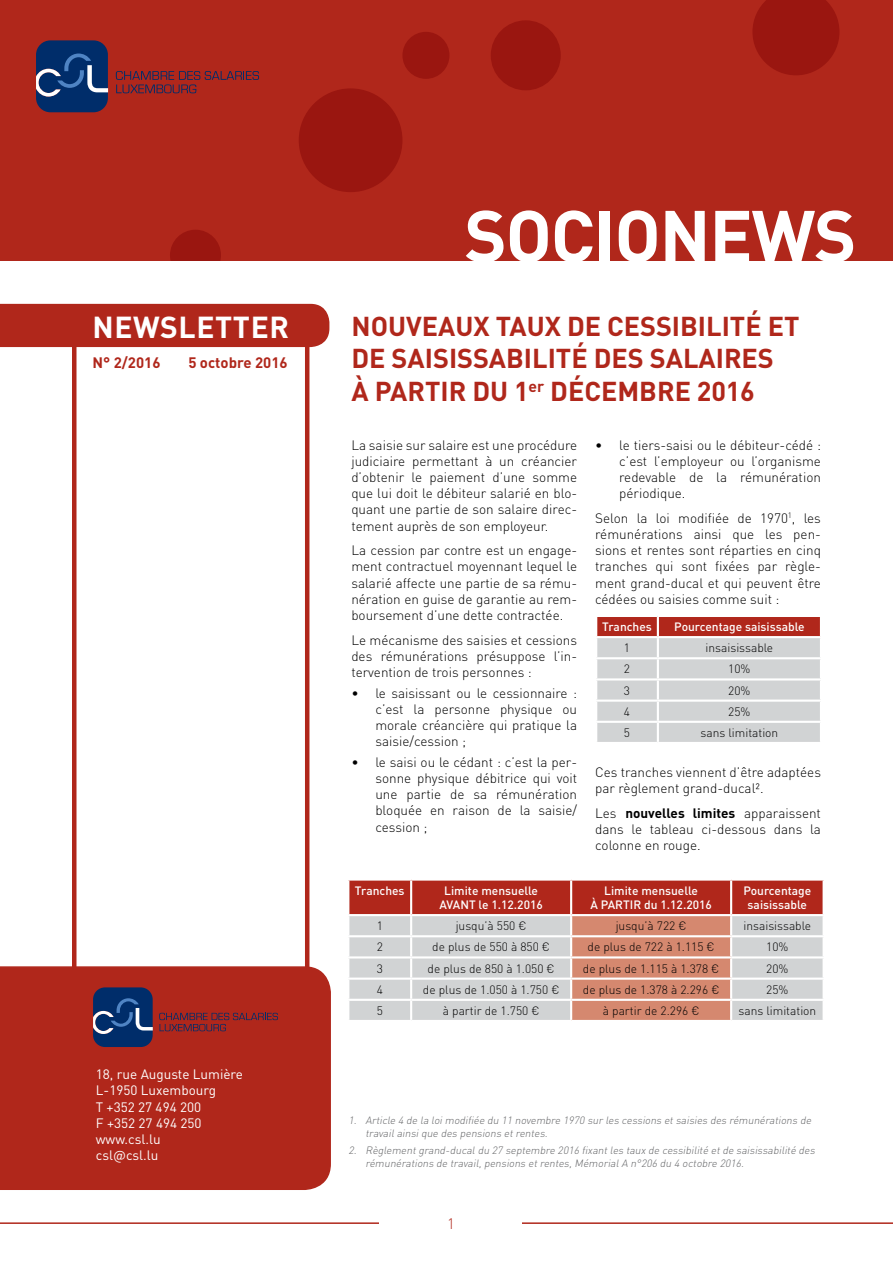
<style>
.page{position:relative;width:893px;height:1263px;background:#fff}
.page>*{position:absolute;margin:0;border:0;box-sizing:border-box;transform-origin:0 0}
.t1{font:700 72px "DIN Pro";letter-spacing:-.02em;color:#fff}
.t2{font:700 72px "DIN Pro";color:#fff}
.t3{font:700 30px "DIN Pro";letter-spacing:.02em;color:#fff}
.t4{font:700 27px/32.4px "DIN Pro";color:#b0271b}
.t5{font:700 15px "DIN Pro";color:#b0271b}
.t6{font:300 15px "DIN Pro";color:#b0271b}
.t7{font:300 13.5px/16.2px "DIN Pro";color:#000;text-align:justify}
.t8{font:13.5px/16.2px "DIN Pro";color:#fff}
.t9{font:300 12px "DIN Pro";color:#000}
.t10{font:500 12px/14.4px "DIN Pro";color:#fff;text-align:center}
.t11{font:italic 300 10.5px/12.6px "DIN Pro";color:#636466}
.s1{font-weight:700}
</style>
<div class="page">
<hr style="left:0;top:1222px;width:893px;height:2px;background:#b0271b">
<div style="left:380px;top:1217px;width:142px;height:46px;background:#fff"></div>
<div style="left:0;top:0;width:893px;height:261px;background:#b0271b"></div>
<svg style="left:116px;top:71px;width:143px;height:22px"></svg>
<svg style="left:36px;top:40px;width:72px;height:72px;background:#1f4176"></svg>
<div style="left:491px;top:20px;width:70px;height:70px;background:#9a1610;border-radius:50%"></div>
<div style="left:402px;top:32px;width:47px;height:47px;background:#9a1610;border-radius:50%"></div>
<div style="left:299px;top:88px;width:103px;height:104px;background:#9a1610;border-radius:50%"></div>
<svg style="left:170px;top:230px;width:51px;height:31px"></svg>
<svg style="left:752px;top:0;width:87px;height:75px"></svg>
<svg style="left:70px;top:347px;width:241px;height:619px"></svg>
<div style="left:0;top:304px;width:329px;height:43px;background:#b0271b"></div>
<div style="left:0;top:966px;width:331px;height:224px;background:#b0271b"></div>
<svg style="left:159px;top:1013px;width:119px;height:18px;background:#8e2729"></svg>
<svg style="left:93px;top:987px;width:60px;height:60px;background:#204075"></svg>
<svg style="left:597px;top:616px;width:224px;height:126px;background:#d0bdbc"></svg>
<svg style="left:348px;top:879px;width:476px;height:141px;background:#ce9e96"></svg>
<h2 class="t3" style="left:92px;top:307px;width:198px">NEWSLETTER</h2>
<p class="t5" style="left:92px;top:352px;width:70px">N° 2/2016</p>
<p class="t5" style="left:188px;top:352px;width:101px">5 octobre 2016</p>
<p class="t8" style="left:96px;top:1066px;width:149px">18, rue Auguste Lumière<br>L-1950 Luxembourg<br>T +352 27 494 200<br>F +352 27 494 250 www.csl.lu<br>csl@csl.lu</p>
<h1 class="t2" style="left:459px;top:186px;width:397px">F RMATION</h1>
<h1 class="t1" style="left:464px;top:187px;width:394px">SOCIONEWS</h1>
<h3 class="t4" style="left:351px;top:309px;width:449px">NOUVEAUX TAUX DE CESSIBILITÉ ET<br>DE SAISISSABILITÉ DES SALAIRES<br>À PARTIR DU 1<sup>er</sup> DÉCEMBRE 2016</h3>
<p class="t7" style="left:351px;top:436px;width:227px">La saisie sur salaire est une procédure judiciaire permettant à un créancier d’obtenir le paiement d’une somme que lui doit le débiteur salarié en blo&shy;quant une partie de son salaire direc&shy;tement auprès de son employeur.</p>
<p class="t7" style="left:351px;top:542px;width:227px">La cession par contre est un engage&shy;ment contractuel moyennant lequel le salarié affecte une partie de sa rému&shy;nération en guise de garantie au rem&shy;boursement d’une dette contractée.</p>
<p class="t7" style="left:351px;top:631px;width:227px">Le mécanisme des saisies et cessions des rémunérations présuppose l’in&shy;tervention de trois personnes :</p>
<p class="t7" style="left:375px;top:684px;width:203px;text-indent:-24px">• le saisissant ou le cessionnaire : c’est la personne physique ou morale créancière qui pratique la saisie/cession ;</p>
<p class="t7" style="left:375px;top:753px;width:203px;text-indent:-24px">• le saisi ou le cédant : c’est la per&shy;sonne physique débitrice qui voit une partie de sa rémunération bloquée en raison de la saisie/ cession ;</p>
<p class="t7" style="left:619px;top:436px;width:203px;text-indent:-24px">• le tiers-saisi ou le débiteur-cédé : c’est l’employeur ou l’organisme redevable de la rémunération périodique.</p>
<p class="t7" style="left:595px;top:509px;width:227px">Selon la loi modifiée de 1970<sup>1</sup>, les rémunérations ainsi que les pen&shy;sions et rentes sont réparties en cinq tranches qui sont fixées par règle&shy;ment grand-ducal et qui peuvent être cédées ou saisies comme suit :</p>
<p class="t10" style="left:602px;top:619px;width:51px">Tranches</p>
<p class="t10" style="left:674px;top:619px;width:132px">Pourcentage saisissable</p>
<p class="t9" style="left:624px;top:640px;width:8px">1</p>
<p class="t9" style="left:706px;top:640px;width:69px">insaisissable</p>
<p class="t9" style="left:624px;top:661px;width:8px">2</p>
<p class="t9" style="left:728px;top:661px;width:24px">10%</p>
<p class="t9" style="left:624px;top:682px;width:8px">3</p>
<p class="t9" style="left:728px;top:682px;width:24px">20%</p>
<p class="t9" style="left:624px;top:703px;width:8px">4</p>
<p class="t9" style="left:728px;top:703px;width:24px">25%</p>
<p class="t9" style="left:624px;top:724px;width:8px">5</p>
<p class="t9" style="left:700px;top:724px;width:79px">sans limitation</p>
<p class="t7" style="left:595px;top:763px;width:227px">Ces tranches viennent d’être adaptées par règlement grand-ducal².</p>
<p class="t7" style="left:595px;top:804px;width:227px">Les <span class="s1">nouvelles limites</span> apparaissent dans le tableau ci-dessous dans la colonne en rouge.</p>
<p class="t10" style="left:355px;top:883px;width:51px">Tranches</p>
<p class="t10" style="left:439px;top:883px;width:105px">Limite mensuelle<br>AVANT le 1.12.2016</p>
<p class="t10" style="left:590px;top:883px;width:123px">Limite mensuelle<br>À PARTIR du 1.12.2016</p>
<p class="t10" style="left:743px;top:883px;width:69px">Pourcentage saisissable</p>
<p class="t9" style="left:377px;top:918px;width:8px">1</p>
<p class="t9" style="left:456px;top:918px;width:72px">jusqu’à 550 €</p>
<p class="t9" style="left:616px;top:918px;width:72px">jusqu’à 722 €</p>
<p class="t9" style="left:744px;top:918px;width:69px">insaisissable</p>
<p class="t9" style="left:377px;top:939px;width:8px">2</p>
<p class="t9" style="left:432px;top:939px;width:119px">de plus de 550 à 850 €</p>
<p class="t9" style="left:588px;top:939px;width:129px">de plus de 722 à 1.115 €</p>
<p class="t9" style="left:766px;top:939px;width:24px">10%</p>
<p class="t9" style="left:377px;top:960px;width:8px">3</p>
<p class="t9" style="left:428px;top:960px;width:129px">de plus de 850 à 1.050 €</p>
<p class="t9" style="left:583px;top:960px;width:138px">de plus de 1.115 à 1.378 €</p>
<p class="t9" style="left:766px;top:960px;width:24px">20%</p>
<p class="t9" style="left:377px;top:981px;width:8px">4</p>
<p class="t9" style="left:423px;top:981px;width:138px">de plus de 1.050 à 1.750 €</p>
<p class="t9" style="left:583px;top:981px;width:138px">de plus de 1.378 à 2.296 €</p>
<p class="t9" style="left:766px;top:981px;width:24px">25%</p>
<p class="t9" style="left:377px;top:1002px;width:8px">5</p>
<p class="t9" style="left:443px;top:1002px;width:98px">à partir de 1.750 €</p>
<p class="t9" style="left:603px;top:1002px;width:98px">à partir de 2.296 €</p>
<p class="t9" style="left:738px;top:1002px;width:79px">sans limitation</p>
<p class="t11" style="left:365px;top:1114px;width:450px;text-indent:-17px">1. Article 4 de la loimodifiée du 11 novembre 1970 surles cessions etsaisies des rémunérations de travailainsique des pensions etrentes.</p>
<p class="t11" style="left:365px;top:1143px;width:453px;text-indent:-17px">2. Règlementgrand-ducaldu 27 septembre 2016 fixantles taux de cessibilité etde saisissabilité des rémunérations de travail,pensions etrentes,MémorialA n°206 du 4 octobre 2016.</p>
<p class="t6" style="left:447px;top:1213px;width:9px">1</p>
</div>
